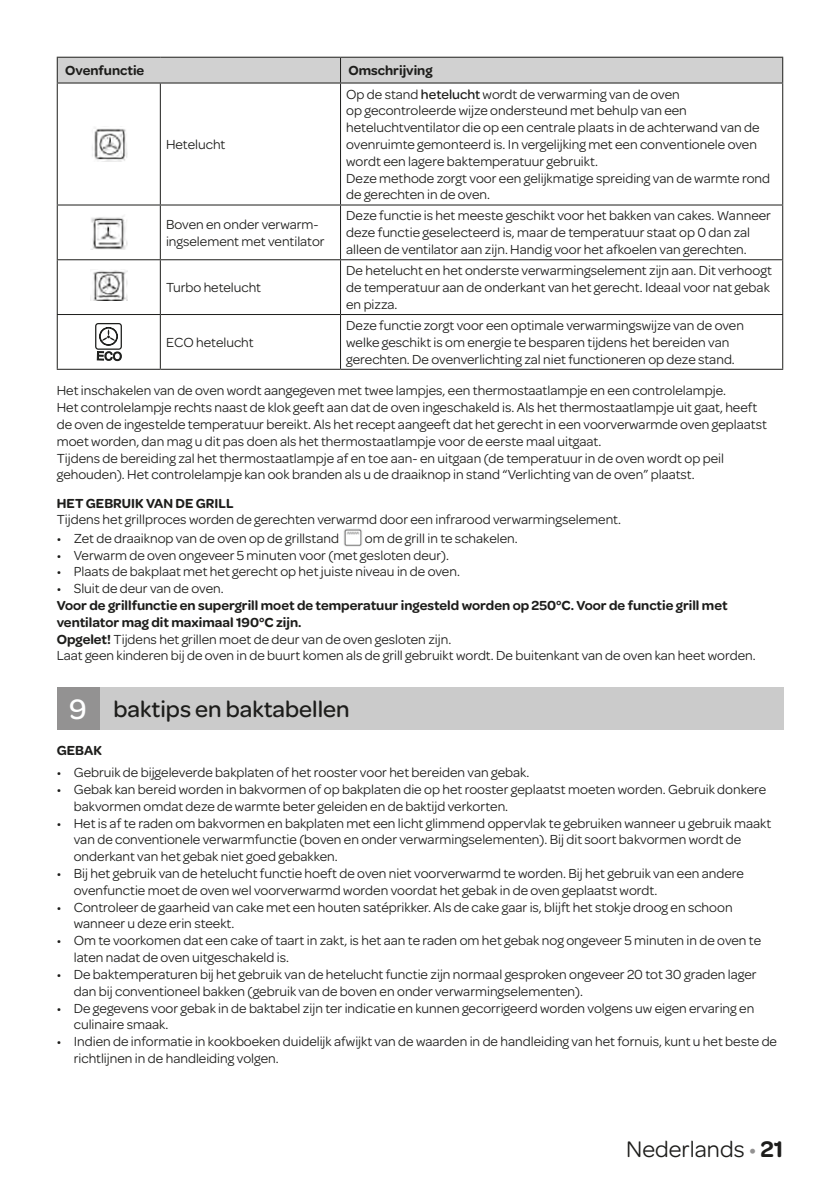
<style>
.page{position:relative;width:840px;height:1191px;background:#fff}
.page>*{position:absolute;margin:0;border:0;box-sizing:border-box;transform-origin:0 0}
.t1{font:500 24px "Omnes";color:#1d1d1b}
.t2{font:24px "Omnes";color:#1d1d1b}
.t3{font:14px/16.8px "Omnes";color:#1d1d1b}
.t4{font:600 14px "Omnes";color:#1d1d1b}
.s1{font-weight:500}
.s2{font-weight:600}
.s3{font-size:30px;color:#fff}
.s4{color:#939292}
</style>
<div class="page">
<div style="left:57px;top:57px;width:725px;height:25px;background:#d1d1d1"></div>
<hr style="left:57px;top:82px;width:103px;height:1px;background:#1d1d1b">
<hr style="left:57px;top:83px;width:1px;height:121px;background:#1d1d1b">
<hr style="left:160px;top:82px;width:180px;height:1px;background:#1d1d1b">
<hr style="left:160px;top:83px;width:1px;height:121px;background:#1d1d1b">
<hr style="left:340px;top:82px;width:442px;height:1px;background:#1d1d1b">
<hr style="left:340px;top:83px;width:1px;height:121px;background:#1d1d1b">
<hr style="left:781px;top:83px;width:1px;height:121px;background:#1d1d1b">
<hr style="left:57px;top:204px;width:103px;height:1px;background:#1d1d1b">
<hr style="left:57px;top:205px;width:1px;height:54px;background:#1d1d1b">
<hr style="left:160px;top:204px;width:180px;height:1px;background:#1d1d1b">
<hr style="left:160px;top:205px;width:1px;height:54px;background:#1d1d1b">
<hr style="left:340px;top:204px;width:442px;height:1px;background:#1d1d1b">
<hr style="left:340px;top:205px;width:1px;height:54px;background:#1d1d1b">
<hr style="left:781px;top:205px;width:1px;height:54px;background:#1d1d1b">
<hr style="left:57px;top:259px;width:103px;height:1px;background:#1d1d1b">
<hr style="left:57px;top:260px;width:1px;height:54px;background:#1d1d1b">
<hr style="left:160px;top:259px;width:180px;height:1px;background:#1d1d1b">
<hr style="left:160px;top:260px;width:1px;height:54px;background:#1d1d1b">
<hr style="left:340px;top:259px;width:442px;height:1px;background:#1d1d1b">
<hr style="left:340px;top:260px;width:1px;height:54px;background:#1d1d1b">
<hr style="left:781px;top:260px;width:1px;height:54px;background:#1d1d1b">
<hr style="left:57px;top:314px;width:103px;height:1px;background:#1d1d1b">
<hr style="left:57px;top:315px;width:1px;height:54px;background:#1d1d1b">
<hr style="left:160px;top:314px;width:180px;height:1px;background:#1d1d1b">
<hr style="left:160px;top:315px;width:1px;height:54px;background:#1d1d1b">
<hr style="left:340px;top:314px;width:442px;height:1px;background:#1d1d1b">
<hr style="left:340px;top:315px;width:1px;height:54px;background:#1d1d1b">
<hr style="left:781px;top:315px;width:1px;height:54px;background:#1d1d1b">
<hr style="left:57px;top:369px;width:103px;height:1px;background:#1d1d1b">
<hr style="left:160px;top:369px;width:180px;height:1px;background:#1d1d1b">
<hr style="left:340px;top:369px;width:442px;height:1px;background:#1d1d1b">
<img style="left:92px;top:127px;width:35px;height:35px">
<img style="left:90px;top:216px;width:37px;height:34px">
<img style="left:90px;top:270px;width:37px;height:31px">
<svg style="left:95px;top:323px;width:27px;height:38px"></svg>
<img style="left:344px;top:528px;width:18px;height:19px">
<div style="left:85px;top:687px;width:697px;height:43px;background:#cbcbcb"></div>
<div style="left:57px;top:687px;width:42px;height:43px;background:#939292"></div>
<p class="t4" style="left:65px;top:60px;width:80px">Ovenfunctie</p>
<p class="t4" style="left:348px;top:60px;width:85px">Omschrijving</p>
<p class="t3" style="left:166px;top:135px;width:61px">Hetelucht</p>
<p class="t3" style="left:346px;top:85px;width:425px">Op de stand <span class="s1">hetelucht</span> wordt de verwarming van de oven<br>op gecontroleerde wijze ondersteund met behulp van een heteluchtventilator die op een centrale plaats in de achterwand van de ovenruimte gemonteerd is. In vergelijking met een conventionele oven wordt een lagere baktemperatuur gebruikt.<br>Deze methode zorgt voor een gelijkmatige spreiding van de warmte rond de gerechten in de oven.</p>
<p class="t3" style="left:166px;top:215px;width:160px">Boven en onder verwarm&shy;ingselement met ventilator</p>
<p class="t3" style="left:346px;top:207px;width:426px">Deze functie is het meeste geschikt voor het bakken van cakes. Wanneer deze functie geselecteerd is, maar de temperatuur staat op 0 dan zal alleen de ventilator aan zijn. Handig voor het afkoelen van gerechten.</p>
<p class="t3" style="left:166px;top:278px;width:97px">Turbo hetelucht</p>
<p class="t3" style="left:346px;top:261px;width:427px">De hetelucht en het onderste verwarmingselement zijn aan. Dit verhoogt de temperatuur aan de onderkant van het gerecht. Ideaal voor nat gebak en pizza.</p>
<p class="t3" style="left:346px;top:316px;width:399px">Deze functie zorgt voor een optimale verwarmingswijze van de oven welke geschikt is om energie te besparen tijdens het bereiden van gerechten. De ovenverlichting zal niet functioneren op deze stand.</p>
<p class="t3" style="left:57px;top:381px;width:711px">Het inschakelen van de oven wordt aangegeven met twee lampjes, een thermostaatlampje en een controlelampje.<br>Het controlelampje rechts naast de klok geeft aan dat de oven ingeschakeld is. Als het thermostaatlampje uit gaat, heeft de oven de ingestelde temperatuur bereikt. Als het recept aangeeft dat het gerecht in een voorverwarmde oven geplaatst moet worden, dan mag u dit pas doen als het thermostaatlampje voor de eerste maal uitgaat.<br>Tijdens de bereiding zal het thermostaatlampje af en toe aan- en uitgaan (de temperatuur in de oven wordt op peil gehouden). Het controlelampje kan ook branden als u de draaiknop in stand “Verlichting van de oven” plaatst.</p>
<p class="t4" style="left:57px;top:493px;width:178px">HET GEBRUIK VAN DE GRILL</p>
<p class="t3" style="left:57px;top:510px;width:565px">Tijdens het grillproces worden de gerechten verwarmd door een infrarood verwarmingselement.</p>
<p class="t3" style="left:57px;top:529px;width:283px">• Zet de draaiknop van de oven op de grillstand</p>
<p class="t3" style="left:364px;top:529px;width:154px">om de grill in te schakelen.</p>
<p class="t3" style="left:57px;top:545px;width:393px">• Verwarm de oven ongeveer 5 minuten voor (met gesloten deur).</p>
<p class="t3" style="left:57px;top:562px;width:404px">• Plaats de bakplaat met het gerecht op het juiste niveau in de oven.</p>
<p class="t3" style="left:57px;top:579px;width:168px">• Sluit de deur van de oven.</p>
<p class="t3" style="left:57px;top:596px;width:700px"><span class="s2">Voor de grillfunctie en supergrill moet de temperatuur ingesteld worden op 250°C. Voor de functie grill met ventilator mag dit maximaal 190°C zijn.<br>Opgelet!</span> Tijdens het grillen moet de deur van de oven gesloten zijn.<br>Laat geen kinderen bij de oven in de buurt komen als de grill gebruikt wordt. De buitenkant van de oven kan heet worden.</p>
<p class="t3" style="left:166px;top:333px;width:89px">ECO hetelucht</p>
<h1 class="t1" style="left:69px;top:692px;width:282px"><span class="s3">9</span> baktips en baktabellen</h1>
<p class="t4" style="left:57px;top:740px;width:47px">GEBAK</p>
<p class="t3" style="left:57px;top:763px;width:474px">• Gebruik de bijgeleverde bakplaten of het rooster voor het bereiden van gebak.</p>
<p class="t3" style="left:74px;top:780px;width:693px;text-indent:-17px">• Gebak kan bereid worden in bakvormen of op bakplaten die op het rooster geplaatst moeten worden. Gebruik donkere bakvormen omdat deze de warmte beter geleiden en de baktijd verkorten.</p>
<p class="t3" style="left:74px;top:813px;width:698px;text-indent:-17px">• Het is af te raden om bakvormen en bakplaten met een licht glimmend oppervlak te gebruiken wanneer u gebruik maakt van de conventionele verwarmfunctie (boven en onder verwarmingselementen). Bij dit soort bakvormen wordt de onderkant van het gebak niet goed gebakken.</p>
<p class="t3" style="left:74px;top:864px;width:671px;text-indent:-17px">• Bij het gebruik van de hetelucht functie hoeft de oven niet voorverwarmd te worden. Bij het gebruik van een andere ovenfunctie moet de oven wel voorverwarmd worden voordat het gebak in de oven geplaatst wordt.</p>
<p class="t3" style="left:74px;top:897px;width:660px;text-indent:-17px">• Controleer de gaarheid van cake met een houten satéprikker. Als de cake gaar is, blijft het stokje droog en schoon wanneer u deze erin steekt.</p>
<p class="t3" style="left:74px;top:931px;width:688px;text-indent:-17px">• Om te voorkomen dat een cake of taart in zakt, is het aan te raden om het gebak nog ongeveer 5 minuten in de oven te laten nadat de oven uitgeschakeld is.</p>
<p class="t3" style="left:74px;top:965px;width:684px;text-indent:-17px">• De baktemperaturen bij het gebruik van de hetelucht functie zijn normaal gesproken ongeveer 20 tot 30 graden lager dan bij conventioneel bakken (gebruik van de boven en onder verwarmingselementen).</p>
<p class="t3" style="left:74px;top:998px;width:681px;text-indent:-17px">• De gegevens voor gebak in de baktabel zijn ter indicatie en kunnen gecorrigeerd worden volgens uw eigen ervaring en culinaire smaak.</p>
<p class="t3" style="left:74px;top:1032px;width:704px;text-indent:-17px">• Indien de informatie in kookboeken duidelijk afwijkt van de waarden in de handleiding van het fornuis, kunt u het beste de richtlijnen in de handleiding volgen.</p>
<h1 class="t2" style="left:626px;top:1132px;width:158px">Nederlands <span class="s4">•</span> <span class="s2">21</span></h1>
</div>
